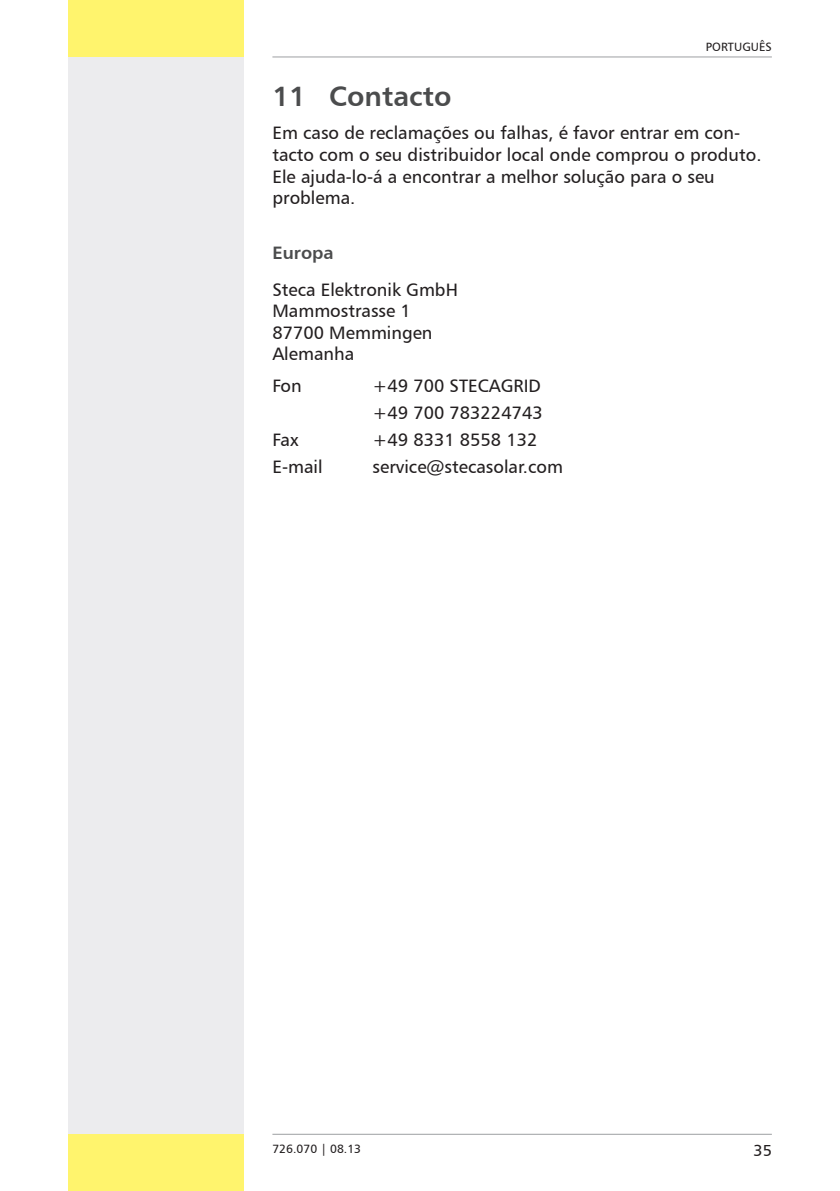
<style>
.page{position:relative;width:840px;height:1191px;background:#fff}
.page>*{position:absolute;margin:0;border:0;box-sizing:border-box;transform-origin:0 0}
.t1{font:28px "Humanist 777 BT Bold B";color:#4b4c4d}
.t2{font:18px/21.6px "Humanist 777 BT Roman B";color:#231f20}
.t3{font:18px "Humanist 777 BT Bold B";color:#4b4c4d}
.t4{font:16px "Humanist 777 BT Roman B";color:#231f20}
.t5{font:12px "Humanist 777 BT Roman B";color:#231f20}
</style>
<div class="page">
<div style="left:68px;top:57px;width:176px;height:1077px;background:#ececee"></div>
<div style="left:68px;top:0;width:176px;height:57px;background:#fff46d"></div>
<div style="left:68px;top:1134px;width:176px;height:57px;background:#fff46d"></div>
<hr style="left:272px;top:1134px;width:499px;height:1px;background:#9d9fa2">
<hr style="left:272px;top:57px;width:499px;height:1px;background:#9d9fa2">
<p class="t5" style="left:705px;top:39px;width:67px">PORTUGUÊS</p>
<h1 class="t1" style="left:272px;top:79px;width:180px">11 Contacto</h1>
<p class="t2" style="left:272px;top:122px;width:490px">Em caso de reclamações ou falhas, é favor entrar em con&shy;tacto com o seu distribuidor local onde comprou o produto.<br>Ele ajuda-lo-á a encontrar a melhor solução para o seu problema.</p>
<p class="t3" style="left:272px;top:241px;width:63px">Europa</p>
<p class="t2" style="left:272px;top:278px;width:187px">Steca Elektronik GmbH<br>Mammostrasse 1<br>87700 Memmingen<br>Alemanha</p>
<p class="t2" style="left:272px;top:374px;width:31px">Fon</p>
<p class="t2" style="left:372px;top:371px;width:171px;line-height:27.2px">+49 700 STECAGRID +49 700 783224743</p>
<p class="t2" style="left:272px;top:429px;width:28px">Fax</p>
<p class="t2" style="left:372px;top:429px;width:164px">+49 8331 8558 132</p>
<p class="t2" style="left:272px;top:456px;width:52px">E-mail</p>
<p class="t2" style="left:372px;top:456px;width:192px">service@stecasolar.com</p>
<p class="t5" style="left:272px;top:1141px;width:90px">726.070 | 08.13</p>
<p class="t4" style="left:753px;top:1140px;width:20px">35</p>
</div>
